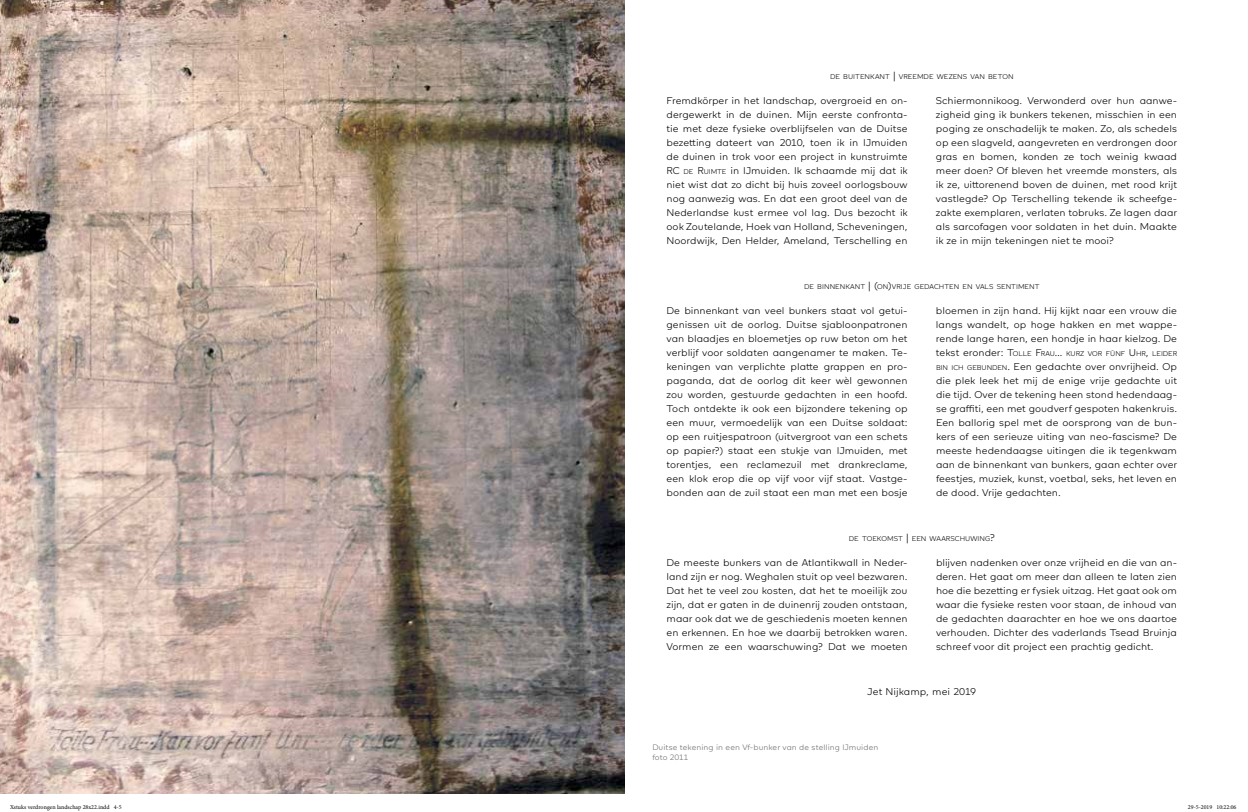
<style>
.page{position:relative;width:1248px;height:812px;background:#fff}
.page>*{position:absolute;margin:0;border:0;box-sizing:border-box;transform-origin:0 0}
.t1{font:300 10px/14px "Kreon";color:#000;text-align:justify}
.t2{font:300 8px/10px "Kreon";letter-spacing:.005em;color:#6d6e71}
.t3{font:300 7px "Kreon";letter-spacing:.005em;color:#000}
.t4{font:6px "Minion Pro";color:#000}
.s1{font-size:10px}
.s2{font-style:inherit}
.s3{font-size:7px}
</style>
<div class="page">
<img style="left:0;top:0;width:624px;height:794px">
<p class="t3" style="left:830px;top:71px;width:185px">DE BUITENKANT <span class="s1">|</span> VREEMDE WEZENS VAN BETON</p>
<p class="t1" style="left:666px;top:93px;width:242px">Fremdkörper in het landschap, overgroeid en on&shy;dergewerkt in de duinen. Mijn eerste confronta&shy;tie met deze fysieke overblijfselen van de Duitse bezetting dateert van 2010, toen ik in IJmuiden de duinen in trok voor een project in kunstruimte <span class="s2">RC</span> <span class="s3">DE</span> <span class="s2">R</span><span class="s3">UIMTE</span> in IJmuiden. Ik schaamde mij dat ik niet wist dat zo dicht bij huis zoveel oorlogsbouw nog aanwezig was. En dat een groot deel van de Nederlandse kust ermee vol lag. Dus bezocht ik ook Zoutelande, Hoek van Holland, Scheveningen, Noordwijk, Den Helder, Ameland, Terschelling en</p>
<p class="t1" style="left:935px;top:93px;width:242px">Schiermonnikoog. Verwonderd over hun aanwe&shy;zigheid ging ik bunkers tekenen, misschien in een poging ze onschadelijk te maken. Zo, als schedels op een slagveld, aangevreten en verdrongen door gras en bomen, konden ze toch weinig kwaad meer doen? Of bleven het vreemde monsters, als ik ze, uittorenend boven de duinen, met rood krijt vastlegde? Op Terschelling tekende ik scheefge&shy;zakte exemplaren, verlaten tobruks. Ze lagen daar als sarcofagen voor soldaten in het duin. Maakte ik ze in mijn tekeningen niet te mooi?</p>
<p class="t3" style="left:804px;top:281px;width:237px">DE BINNENKANT <span class="s1">| (</span>ON<span class="s1">)</span>VRIJE GEDACHTEN EN VALS SENTIMENT</p>
<p class="t1" style="left:666px;top:303px;width:242px">De binnenkant van veel bunkers staat vol getui&shy;genissen uit de oorlog. Duitse sjabloonpatronen van blaadjes en bloemetjes op ruw beton om het verblijf voor soldaten aangenamer te maken. Te&shy;keningen van verplichte platte grappen en pro&shy;paganda, dat de oorlog dit keer wèl gewonnen zou worden, gestuurde gedachten in een hoofd.<br>Toch ontdekte ik ook een bijzondere tekening op een muur, vermoedelijk van een Duitse soldaat: op een ruitjespatroon (uitvergroot van een schets op papier?) staat een stukje van IJmuiden, met torentjes, een reclamezuil met drankreclame, een klok erop die op vijf voor vijf staat. Vastge&shy;bonden aan de zuil staat een man met een bosje</p>
<p class="t1" style="left:935px;top:303px;width:242px">bloemen in zijn hand. Hij kijkt naar een vrouw die langs wandelt, op hoge hakken en met wappe&shy;rende lange haren, een hondje in haar kielzog. De</p>
<p class="t3" style="left:935px;top:349px;width:242px"><span class="s1">tekst eronder:</span> <span class="s1">T</span>OLLE <span class="s1">F</span>RAU<span class="s1">…</span> KURZ VOR FÜNF <span class="s1">U</span> HR<span class="s1">,</span> LEIDER</p>
<p class="t1" style="left:935px;top:359px;width:242px"><span class="s3">BIN ICH GEBUNDEN</span>. Een gedachte over onvrijheid. Op die plek leek het mij de enige vrije gedachte uit die tijd. Over de tekening heen stond hedendaag&shy;se graffiti, een met goudverf gespoten hakenkruis.<br>Een ballorig spel met de oorsprong van de bun&shy;kers of een serieuze uiting van neo-fascisme? De meeste hedendaagse uitingen die ik tegenkwam aan de binnenkant van bunkers, gaan echter over feestjes, muziek, kunst, voetbal, seks, het leven en de dood. Vrije gedachten.</p>
<p class="t3" style="left:848px;top:533px;width:147px">DE TOEKOMST <span class="s1">|</span> EEN WAARSCHUWING<span class="s1">?</span></p>
<p class="t1" style="left:666px;top:556px;width:242px">De meeste bunkers van de Atlantikwall in Neder&shy;land zijn er nog. Weghalen stuit op veel bezwaren.<br>Dat het te veel zou kosten, dat het te moeilijk zou zijn, dat er gaten in de duinenrij zouden ontstaan, maar ook dat we de geschiedenis moeten kennen en erkennen. En hoe we daarbij betrokken waren.<br>Vormen ze een waarschuwing? Dat we moeten</p>
<p class="t1" style="left:935px;top:556px;width:242px">blijven nadenken over onze vrijheid en die van an&shy;deren. Het gaat om meer dan alleen te laten zien hoe die bezetting er fysiek uitzag. Het gaat ook om waar die fysieke resten voor staan, de inhoud van de gedachten daarachter en hoe we ons daartoe verhouden. Dichter des vaderlands Tsead Bruinja schreef voor dit project een prachtig gedicht.</p>
<p class="t1" style="left:867px;top:684px;width:110px">Jet Nijkamp, mei 2019</p>
<p class="t2" style="left:652px;top:741px;width:227px">Duitse tekening in een Vf-bunker van de stelling IJmuiden foto 2011</p>
<p class="t4" style="left:10px;top:803px;width:113px">Xstuks verdrongen landschap 28x22.indd 4-5</p>
<p class="t4" style="left:1187px;top:803px;width:50px">29-5-2019 10:22:06</p>
</div>
